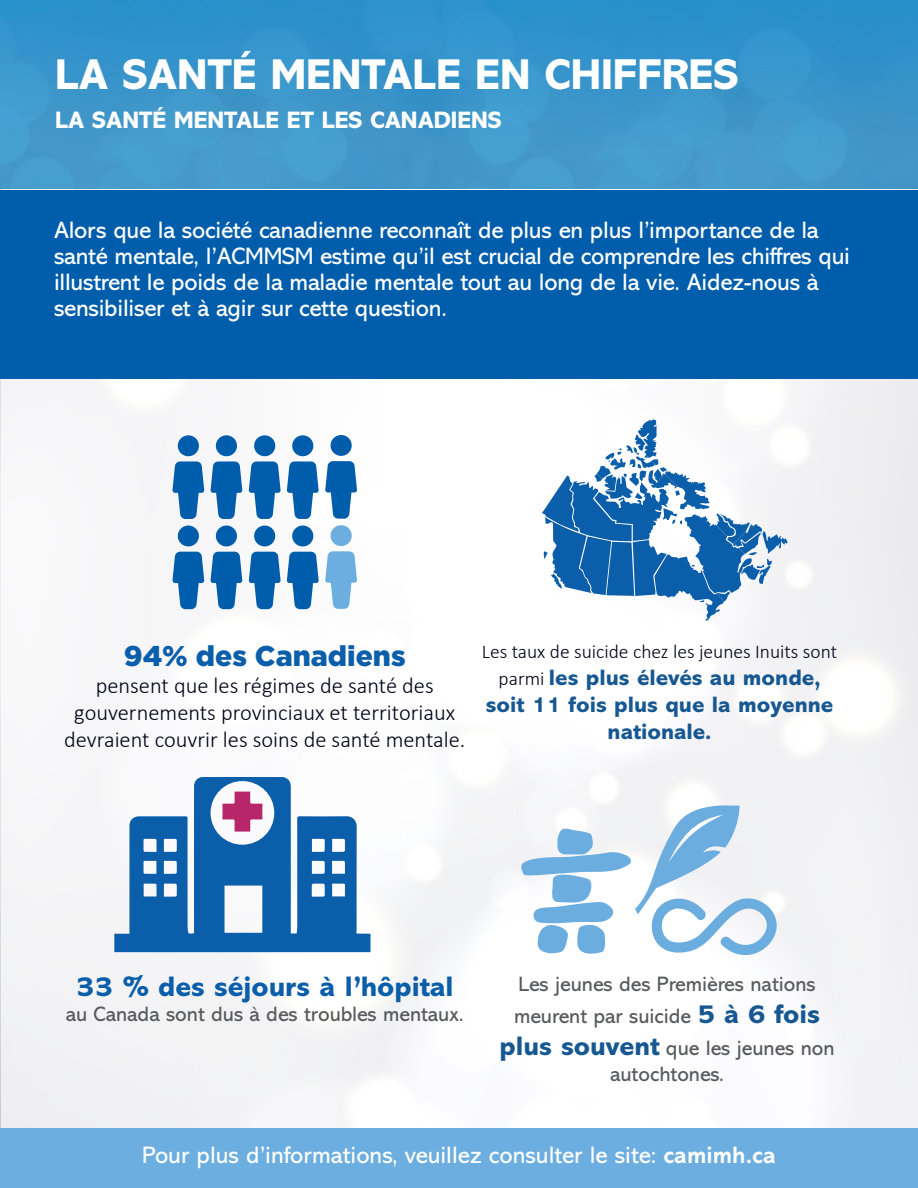
<style>
.page{position:relative;width:918px;height:1188px;background:#fff}
.page>*{position:absolute;margin:0;border:0;box-sizing:border-box;transform-origin:0 0}
.t1{font:800 43.5px "Abadi MT Pro";color:#fff}
.t2{font:800 28.5px "Abadi MT Pro";color:#0b5eaa}
.t3{font:900 28.5px "Gotham";color:#0b5eaa}
.t4{font:24px/26px "Abadi MT Pro";letter-spacing:-.01em;color:#fff}
.t5{font:800 24px "Abadi MT Pro";color:#fff}
.t6{font:300 22.5px/27px "Calibri";color:#000016;text-align:center}
.t7{font:800 22.5px/27px "Abadi MT Pro";color:#175892;text-align:center}
.t8{font:21px/32.4px "Abadi MT Pro";color:#595a5c;text-align:center}
.t9{font:300 19.5px "Calibri";color:#000016}
.s1{font-family:"Calibri";font-weight:300;font-size:19.5px;color:#000016}
.s2{font-weight:800;font-size:27px;color:#175892}
.s3{font-weight:700}
</style>
<div class="page">
<svg style="left:0;top:189px;width:1px;height:939px"></svg>
<div style="left:1px;top:14px;width:917px;height:1174px;background:#f8f8f9"></div>
<div style="left:0;top:190px;width:918px;height:189px;background:#005dab"></div>
<img style="left:0;top:0;width:918px;height:189px">
<svg style="left:542px;top:419px;width:246px;height:202px"></svg>
<svg style="left:521px;top:805px;width:256px;height:150px"></svg>
<svg style="left:114px;top:777px;width:256px;height:175px;fill:#0b5eaa"></svg>
<div style="left:178px;top:435px;width:21px;height:21px;background:#005dab;border-radius:50%"></div>
<svg style="left:172px;top:461px;width:32px;height:58px"></svg>
<div style="left:216px;top:435px;width:21px;height:21px;background:#005dab;border-radius:50%"></div>
<svg style="left:211px;top:461px;width:31px;height:58px"></svg>
<div style="left:254px;top:435px;width:21px;height:21px;background:#005dab;border-radius:50%"></div>
<svg style="left:249px;top:461px;width:32px;height:58px"></svg>
<div style="left:292px;top:435px;width:21px;height:21px;background:#005dab;border-radius:50%"></div>
<svg style="left:287px;top:461px;width:32px;height:58px"></svg>
<div style="left:331px;top:435px;width:21px;height:21px;background:#005dab;border-radius:50%"></div>
<svg style="left:325px;top:461px;width:32px;height:58px"></svg>
<div style="left:178px;top:526px;width:21px;height:20px;background:#005dab;border-radius:50%"></div>
<svg style="left:172px;top:552px;width:32px;height:57px"></svg>
<div style="left:216px;top:526px;width:21px;height:20px;background:#005dab;border-radius:50%"></div>
<svg style="left:211px;top:552px;width:31px;height:57px"></svg>
<div style="left:254px;top:526px;width:21px;height:20px;background:#005dab;border-radius:50%"></div>
<svg style="left:249px;top:552px;width:32px;height:57px"></svg>
<div style="left:292px;top:526px;width:21px;height:20px;background:#005dab;border-radius:50%"></div>
<svg style="left:287px;top:552px;width:32px;height:57px"></svg>
<div style="left:331px;top:525px;width:21px;height:21px;background:#6caedf;border-radius:50%"></div>
<svg style="left:325px;top:551px;width:32px;height:58px"></svg>
<div style="left:0;top:1128px;width:918px;height:60px;background:#6caedf"></div>
<h1 class="t1" style="left:55px;top:50px;width:685px">LA SANTÉ MENTALE EN CHIFFRES</h1>
<p class="t5" style="left:55px;top:107px;width:448px">LA SANTÉ MENTALE ET LES CANADIENS</p>
<p class="t4" style="left:54px;top:218px;width:798px">Alors que la société canadienne reconnaît de plus en plus l’importance de la santé mentale, l’ACMMSM estime qu’il est crucial de comprendre les chiffres qui illustrent le poids de la maladie mentale tout au long de la vie. Aidez-nous à sensibiliser et à agir sur cette question.</p>
<p class="t3" style="left:124px;top:639px;width:283px">94% des Canadiens</p>
<p class="t6" style="left:64px;top:672px;width:403px">pensent que les régimes de santé des gouvernements provinciaux et territoriaux devraient couvrir les soins de santé mentale.</p>
<p class="t9" style="left:482px;top:639px;width:357px">Les taux de suicide chez les jeunes Inuits sont</p>
<p class="t7" style="left:486px;top:664px;width:349px"><span class="s1">parmi</span> les plus élevés au monde, soit 11 fois plus que la moyenne nationale.</p>
<p class="t2" style="left:76px;top:971px;width:379px">33 % des séjours à l’hôpital</p>
<p class="t8" style="left:66px;top:998px;width:399px">au Canada sont dus à des troubles mentaux.</p>
<p class="t8" style="left:500px;top:968px;width:337px">Les jeunes des Premières nations meurent par suicide <span class="s2">5 à 6 fois plus souvent</span> que les jeunes non</p>
<p class="t8" style="left:610px;top:1058px;width:115px">autochtones.</p>
<p class="t4" style="left:142px;top:1142px;width:635px">Pour plus d’informations, veuillez consulter le site: <span class="s3">camimh.ca</span></p>
</div>
